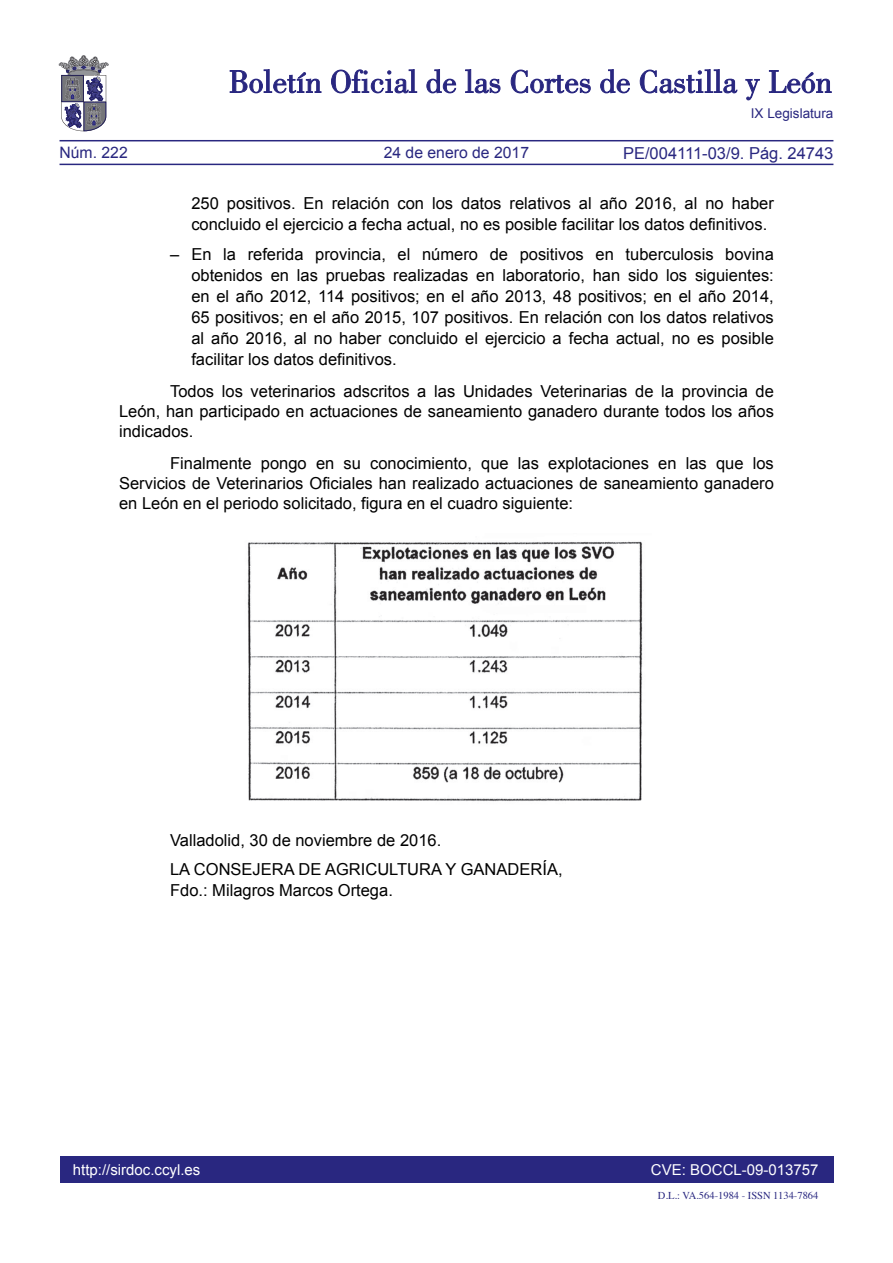
<style>
.page{position:relative;width:893px;height:1263px;background:#fff}
.page>*{position:absolute;margin:0;border:0;box-sizing:border-box;transform-origin:0 0}
.t1{font:16.5px/21px "Arial";color:#000;text-align:justify}
.t2{font:16.5px "Arial";color:#292780}
.t3{font:15.75px "Arial";color:#292780}
.t4{font:15px "Arial";color:#fff}
.t5{font:13.5px "Arial";color:#292780}
.t6{font:10.5px "Times";color:#292780}
</style>
<div class="page">
<div style="left:60px;top:1157px;width:773px;height:26px;background:#292780"></div>
<hr style="left:60px;top:164px;width:773px;height:1px;background:#292780">
<hr style="left:60px;top:140px;width:773px;height:1px;background:#292780">
<svg style="left:230px;top:69px;width:91px;height:24px"></svg>
<svg style="left:331px;top:69px;width:86px;height:24px"></svg>
<svg style="left:426px;top:69px;width:30px;height:24px"></svg>
<svg style="left:465px;top:69px;width:35px;height:24px"></svg>
<svg style="left:511px;top:70px;width:80px;height:23px"></svg>
<svg style="left:600px;top:69px;width:30px;height:24px"></svg>
<svg style="left:640px;top:69px;width:97px;height:24px"></svg>
<svg style="left:745px;top:79px;width:15px;height:21px"></svg>
<svg style="left:769px;top:70px;width:62px;height:23px"></svg>
<svg style="left:59px;top:55px;width:49px;height:76px"></svg>
<img style="left:247px;top:541px;width:397px;height:260px">
<p class="t5" style="left:751px;top:105px;width:84px">IX Legislatura</p>
<p class="t2" style="left:623px;top:142px;width:212px">PE/004111-03/9. Pág. 24743</p>
<p class="t1" style="left:191px;top:193px;width:584px">250 positivos. En relación con los datos relativos al año 2016, al no haber concluido el ejercicio a fecha actual, no es posible facilitar los datos definitivos.</p>
<p class="t1" style="left:191px;top:243px;width:584px;text-indent:-21px">– En la referida provincia, el número de positivos en tuberculosis bovina obtenidos en las pruebas realizadas en laboratorio, han sido los siguientes: en el año 2012, 114 positivos; en el año 2013, 48 positivos; en el año 2014, 65 positivos; en el año 2015, 107 positivos. En relación con los datos relativos al año 2016, al no haber concluido el ejercicio a fecha actual, no es posible facilitar los datos definitivos.</p>
<p class="t1" style="left:119px;top:382px;width:656px;line-height:19.8px;text-indent:51px">Todos los veterinarios adscritos a las Unidades Veterinarias de la provincia de León, han participado en actuaciones de saneamiento ganadero durante todos los años indicados.</p>
<p class="t1" style="left:119px;top:454px;width:656px;line-height:19.8px;text-indent:51px">Finalmente pongo en su conocimiento, que las explotaciones en las que los Servicios de Veterinarios Oficiales han realizado actuaciones de saneamiento ganadero en León en el periodo solicitado, figura en el cuadro siguiente:</p>
<p class="t3" style="left:60px;top:142px;width:70px">Núm. 222</p>
<p class="t3" style="left:384px;top:142px;width:147px">24 de enero de 2017</p>
<p class="t1" style="left:170px;top:825px;width:394px;line-height:29.5px">Valladolid, 30 de noviembre de 2016.<br>LA CONSEJERA DE AGRICULTURA Y GANADERÍA,</p>
<p class="t1" style="left:170px;top:880px;width:224px">Fdo.: Milagros Marcos Ortega.</p>
<p class="t4" style="left:73px;top:1159px;width:129px">http://sirdoc.ccyl.es</p>
<p class="t4" style="left:651px;top:1159px;width:169px">CVE: BOCCL-09-013757</p>
<p class="t6" style="left:658px;top:1185px;width:162px">D.L.: VA.564-1984 - ISSN 1134-7864</p>
</div>
